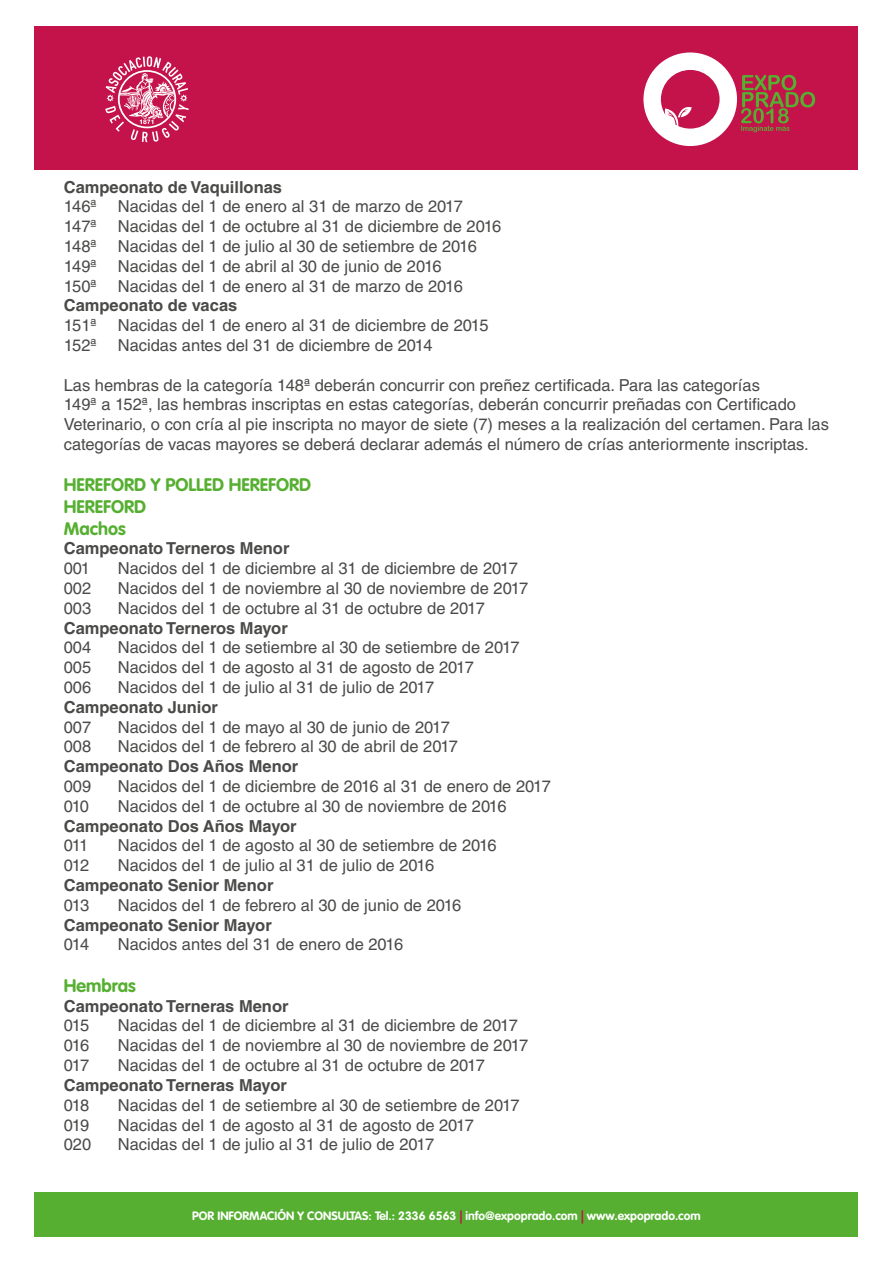
<style>
.page{position:relative;width:893px;height:1263px;background:#fff}
.page>*{position:absolute;margin:0;border:0;box-sizing:border-box;transform-origin:0 0}
.t1{font:700 18px/21.6px "VAG Rounded Std";color:#56af31}
.t2{font:16.5px/19.8px "Helvetica LT Std";color:#4a4a49}
.t3{font:700 16.5px "Helvetica LT Std";color:#4a4a49}
.t4{font:700 12px "VAG Rounded Std";color:#fff}
.s1{color:#c4124b}
</style>
<div class="page">
<div style="left:35px;top:27px;width:823px;height:143px;background:#c4124b"></div>
<svg style="left:105px;top:56px;width:84px;height:86px"></svg>
<svg style="left:643px;top:52px;width:172px;height:94px"></svg>
<div style="left:35px;top:1192px;width:823px;height:44px;background:#56af31"></div>
<p class="t3" style="left:64px;top:177px;width:220px">Campeonato de Vaquillonas</p>
<p class="t2" style="left:64px;top:197px;width:34px">146ª</p>
<p class="t2" style="left:118px;top:197px;width:347px">Nacidas del 1 de enero al 31 de marzo de 2017</p>
<p class="t2" style="left:64px;top:216px;width:34px">147ª</p>
<p class="t2" style="left:118px;top:216px;width:385px">Nacidas del 1 de octubre al 31 de diciembre de 2016</p>
<p class="t2" style="left:64px;top:236px;width:34px">148ª</p>
<p class="t2" style="left:118px;top:236px;width:361px">Nacidas del 1 de julio al 30 de setiembre de 2016</p>
<p class="t2" style="left:64px;top:256px;width:34px">149ª</p>
<p class="t2" style="left:118px;top:256px;width:325px">Nacidas del 1 de abril al 30 de junio de 2016</p>
<p class="t2" style="left:64px;top:276px;width:34px">150ª</p>
<p class="t2" style="left:118px;top:276px;width:347px">Nacidas del 1 de enero al 31 de marzo de 2016</p>
<p class="t3" style="left:64px;top:295px;width:175px">Campeonato de vacas</p>
<p class="t2" style="left:64px;top:315px;width:34px">151ª</p>
<p class="t2" style="left:118px;top:315px;width:372px">Nacidas del 1 de enero al 31 de diciembre de 2015</p>
<p class="t2" style="left:64px;top:335px;width:34px">152ª</p>
<p class="t2" style="left:118px;top:335px;width:316px">Nacidas antes del 31 de diciembre de 2014</p>
<p class="t2" style="left:64px;top:375px;width:767px">Las hembras de la categoría 148ª deberán concurrir con preñez certificada. Para las categorías<br>149ª a 152ª, las hembras inscriptas en estas categorías, deberán concurrir preñadas con Certificado Veterinario, o con cría al pie inscripta no mayor de siete (7) meses a la realización del certamen. Para las categorías de vacas mayores se deberá declarar además el número de crías anteriormente inscriptas.</p>
<p class="t1" style="left:64px;top:475px;width:249px">HEREFORD Y POLLED HEREFORD<br>HEREFORD<br>Machos</p>
<p class="t3" style="left:64px;top:538px;width:227px">Campeonato Terneros Menor</p>
<p class="t2" style="left:64px;top:558px;width:28px">001</p>
<p class="t2" style="left:118px;top:558px;width:402px">Nacidos del 1 de diciembre al 31 de diciembre de 2017</p>
<p class="t2" style="left:64px;top:578px;width:29px">002</p>
<p class="t2" style="left:118px;top:578px;width:412px">Nacidos del 1 de noviembre al 30 de noviembre de 2017</p>
<p class="t2" style="left:64px;top:598px;width:29px">003</p>
<p class="t2" style="left:118px;top:598px;width:369px">Nacidos del 1 de octubre al 31 de octubre de 2017</p>
<p class="t3" style="left:64px;top:618px;width:226px">Campeonato Terneros Mayor</p>
<p class="t2" style="left:64px;top:638px;width:29px">004</p>
<p class="t2" style="left:118px;top:638px;width:403px">Nacidos del 1 de setiembre al 30 de setiembre de 2017</p>
<p class="t2" style="left:64px;top:657px;width:29px">005</p>
<p class="t2" style="left:118px;top:657px;width:358px">Nacidos del 1 de agosto al 31 de agosto de 2017</p>
<p class="t2" style="left:64px;top:677px;width:29px">006</p>
<p class="t2" style="left:118px;top:677px;width:318px">Nacidos del 1 de julio al 31 de julio de 2017</p>
<p class="t3" style="left:64px;top:697px;width:156px">Campeonato Junior</p>
<p class="t2" style="left:64px;top:717px;width:29px">007</p>
<p class="t2" style="left:118px;top:717px;width:334px">Nacidos del 1 de mayo al 30 de junio de 2017</p>
<p class="t2" style="left:64px;top:737px;width:29px">008</p>
<p class="t2" style="left:118px;top:737px;width:342px">Nacidos del 1 de febrero al 30 de abril de 2017</p>
<p class="t3" style="left:64px;top:756px;width:236px">Campeonato Dos Años Menor</p>
<p class="t2" style="left:64px;top:776px;width:29px">009</p>
<p class="t2" style="left:118px;top:776px;width:435px">Nacidos del 1 de diciembre de 2016 al 31 de enero de 2017</p>
<p class="t2" style="left:64px;top:796px;width:27px">010</p>
<p class="t2" style="left:118px;top:796px;width:390px">Nacidos del 1 de octubre al 30 de noviembre de 2016</p>
<p class="t3" style="left:64px;top:816px;width:234px">Campeonato Dos Años Mayor</p>
<p class="t2" style="left:64px;top:836px;width:26px">011</p>
<p class="t2" style="left:118px;top:836px;width:380px">Nacidos del 1 de agosto al 30 de setiembre de 2016</p>
<p class="t2" style="left:64px;top:855px;width:27px">012</p>
<p class="t2" style="left:118px;top:855px;width:318px">Nacidos del 1 de julio al 31 de julio de 2016</p>
<p class="t3" style="left:64px;top:875px;width:211px">Campeonato Senior Menor</p>
<p class="t2" style="left:64px;top:895px;width:27px">013</p>
<p class="t2" style="left:118px;top:895px;width:345px">Nacidos del 1 de febrero al 30 de junio de 2016</p>
<p class="t3" style="left:64px;top:915px;width:209px">Campeonato Senior Mayor</p>
<p class="t2" style="left:64px;top:935px;width:27px">014</p>
<p class="t2" style="left:118px;top:935px;width:287px">Nacidos antes del 31 de enero de 2016</p>
<p class="t1" style="left:64px;top:975px;width:74px">Hembras</p>
<p class="t3" style="left:64px;top:996px;width:226px">Campeonato Terneras Menor</p>
<p class="t2" style="left:64px;top:1016px;width:27px">015</p>
<p class="t2" style="left:118px;top:1016px;width:402px">Nacidas del 1 de diciembre al 31 de diciembre de 2017</p>
<p class="t2" style="left:64px;top:1035px;width:27px">016</p>
<p class="t2" style="left:118px;top:1035px;width:412px">Nacidas del 1 de noviembre al 30 de noviembre de 2017</p>
<p class="t2" style="left:64px;top:1055px;width:27px">017</p>
<p class="t2" style="left:118px;top:1055px;width:369px">Nacidas del 1 de octubre al 31 de octubre de 2017</p>
<p class="t3" style="left:64px;top:1075px;width:225px">Campeonato Terneras Mayor</p>
<p class="t2" style="left:64px;top:1095px;width:27px">018</p>
<p class="t2" style="left:118px;top:1095px;width:403px">Nacidas del 1 de setiembre al 30 de setiembre de 2017</p>
<p class="t2" style="left:64px;top:1115px;width:27px">019</p>
<p class="t2" style="left:118px;top:1115px;width:358px">Nacidas del 1 de agosto al 31 de agosto de 2017</p>
<p class="t2" style="left:64px;top:1134px;width:29px">020</p>
<p class="t2" style="left:118px;top:1134px;width:318px">Nacidas del 1 de julio al 31 de julio de 2017</p>
<p class="t4" style="left:192px;top:1208px;width:510px">POR INFORMACIÓN Y CONSULTAS: Tel.: 2336 6563 <span class="s1">|</span> info@expoprado.com <span class="s1">|</span> www.expoprado.com</p>
</div>
